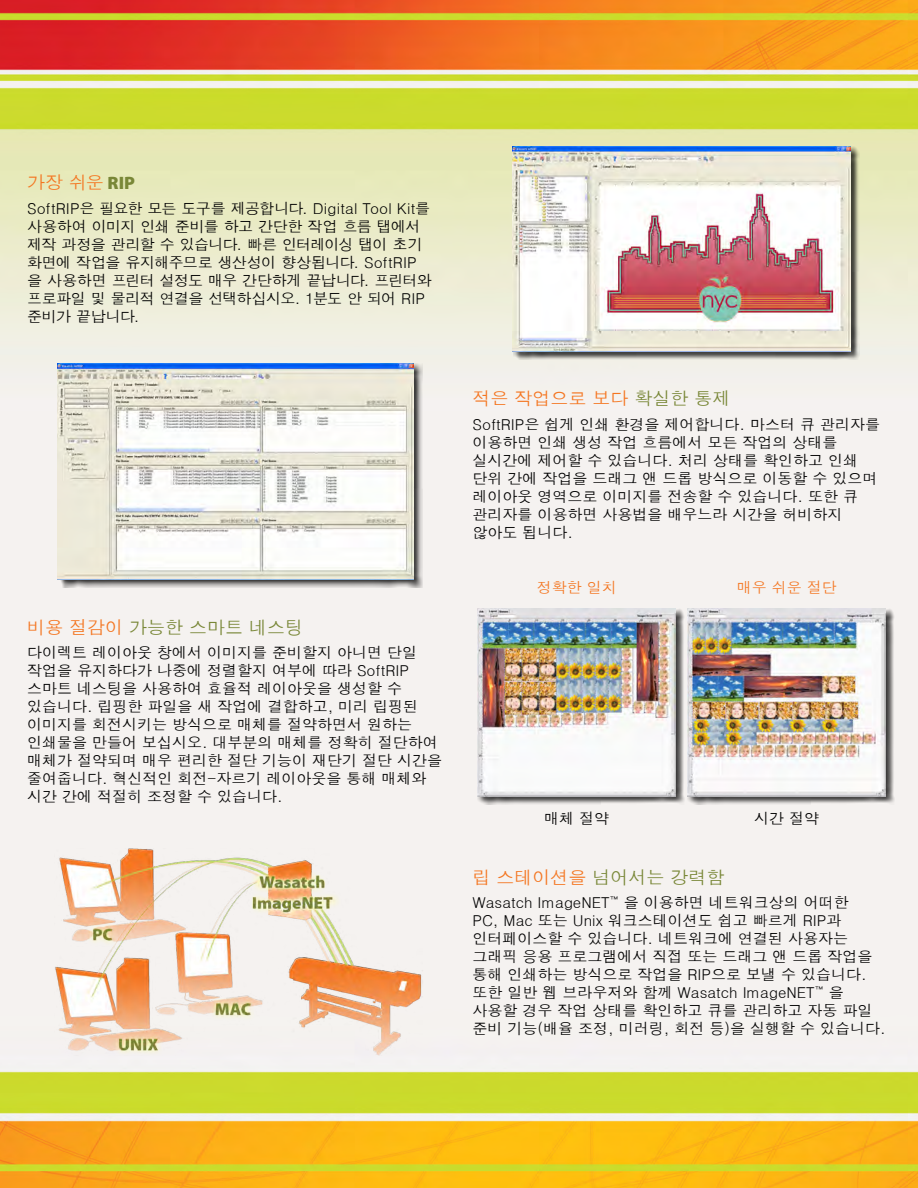
<style>
.page{position:relative;width:918px;height:1188px;background:#fff}
.page>*{position:absolute;margin:0;border:0;box-sizing:border-box;transform-origin:0 0}
.t1{font:18px "Dotum";color:#798737}
.t2{font:18px "Dotum";color:#f47621}
.t3{font:15px/18px "Dotum";color:#000}
.t4{font:15px/18px "Dotum";letter-spacing:-.03em;color:#000}
.t5{font:15px "Dotum";color:#f47621}
.s1{font-family:"Myriad Pro";font-weight:900;color:#798737}
.s2{color:#f47621}
.s3{color:#798737}
</style>
<div class="page">
<img style="left:0;top:0;width:918px;height:1188px">
<img style="left:54px;top:848px;width:377px;height:208px">
<div style="left:478px;top:608px;width:207px;height:197px;background:#000;opacity:.75"></div>
<img style="left:478px;top:608px;width:198px;height:188px">
<div style="left:687px;top:608px;width:208px;height:197px;background:#000;opacity:.75"></div>
<img style="left:688px;top:608px;width:198px;height:188px">
<div style="left:513px;top:146px;width:347px;height:214px;background:#000;opacity:.75"></div>
<img style="left:513px;top:146px;width:338px;height:205px">
<div style="left:58px;top:363px;width:364px;height:225px;background:#000;opacity:.75"></div>
<img style="left:58px;top:363px;width:356px;height:216px">
<p class="t2" style="left:27px;top:174px;width:110px">가장 쉬운 <span class="s1">RIP</span></p>
<p class="t4" style="left:27px;top:200px;width:406px">SoftRIP은 필요한 모든 도구를 제공합니다. Digital Tool Kit를 사용하여 이미지 인쇄 준비를 하고 간단한 작업 흐름 탭에서 제작 과정을 관리할 수 있습니다. 빠른 인터레이싱 탭이 초기 화면에 작업을 유지해주므로 생산성이 향상됩니다. SoftRIP 을 사용하면 프린터 설정도 매우 간단하게 끝납니다. 프린터와 프로파일 및 물리적 연결을 선택하십시오. 1분도 안 되어 RIP 준비가 끝납니다.</p>
<p class="t1" style="left:27px;top:618px;width:278px"><span class="s2">비용 절감이</span> 가능한 스마트 네스팅</p>
<p class="t3" style="left:27px;top:644px;width:417px">다이렉트 레이아웃 창에서 이미지를 준비할지 아니면 단일 작업을 유지하다가 나중에 정렬할지 여부에 따라 SoftRIP 스마트 네스팅을 사용하여 효율적 레이아웃을 생성할 수 있습니다. 립핑한 파일을 새 작업에 결합하고, 미리 립핑된 이미지를 회전시키는 방식으로 매체를 절약하면서 원하는 인쇄물을 만들어 보십시오. 대부분의 매체를 정확히 절단하여 매체가 절약되며 매우 편리한 절단 기능이 재단기 절단 시간을 줄여줍니다. 혁신적인 회전-자르기 레이아웃을 통해 매체와 시간 간에 적절히 조정할 수 있습니다.</p>
<p class="t2" style="left:472px;top:390px;width:260px">적은 작업으로 보다 <span class="s3">확실한 통제</span></p>
<p class="t3" style="left:472px;top:416px;width:409px">SoftRIP은 쉽게 인쇄 환경을 제어합니다. 마스터 큐 관리자를 이용하면 인쇄 생성 작업 흐름에서 모든 작업의 상태를 실시간에 제어할 수 있습니다. 처리 상태를 확인하고 인쇄 단위 간에 작업을 드래그 앤 드롭 방식으로 이동할 수 있으며 레이아웃 영역으로 이미지를 전송할 수 있습니다. 또한 큐 관리자를 이용하면 사용법을 배우느라 시간을 허비하지 않아도 됩니다.</p>
<p class="t5" style="left:537px;top:580px;width:82px">정확한 일치</p>
<p class="t5" style="left:737px;top:580px;width:102px">매우 쉬운 절단</p>
<p class="t3" style="left:544px;top:809px;width:67px">매체 절약</p>
<p class="t3" style="left:754px;top:809px;width:67px">시간 절약</p>
<p class="t1" style="left:472px;top:868px;width:254px"><span class="s2">립 스테이션을</span> 넘어서는 강력함</p>
<p class="t3" style="left:472px;top:894px;width:415px">Wasatch ImageNET<sup>™</sup> 을 이용하면 네트워크상의 어떠한<br>PC, Mac 또는 Unix 워크스테이션도 쉽고 빠르게 RIP과 인터페이스할 수 있습니다. 네트워크에 연결된 사용자는 그래픽 응용 프로그램에서 직접 또는 드래그 앤 드롭 작업을 통해 인쇄하는 방식으로 작업을 RIP으로 보낼 수 있습니다. 또한 일반 웹 브라우저와 함께 Wasatch ImageNET<sup>™</sup> 을 사용할 경우 작업 상태를 확인하고 큐를 관리하고 자동 파일 준비 기능(배율 조정, 미러링, 회전 등)을 실행할 수 있습니다.</p>
</div>
